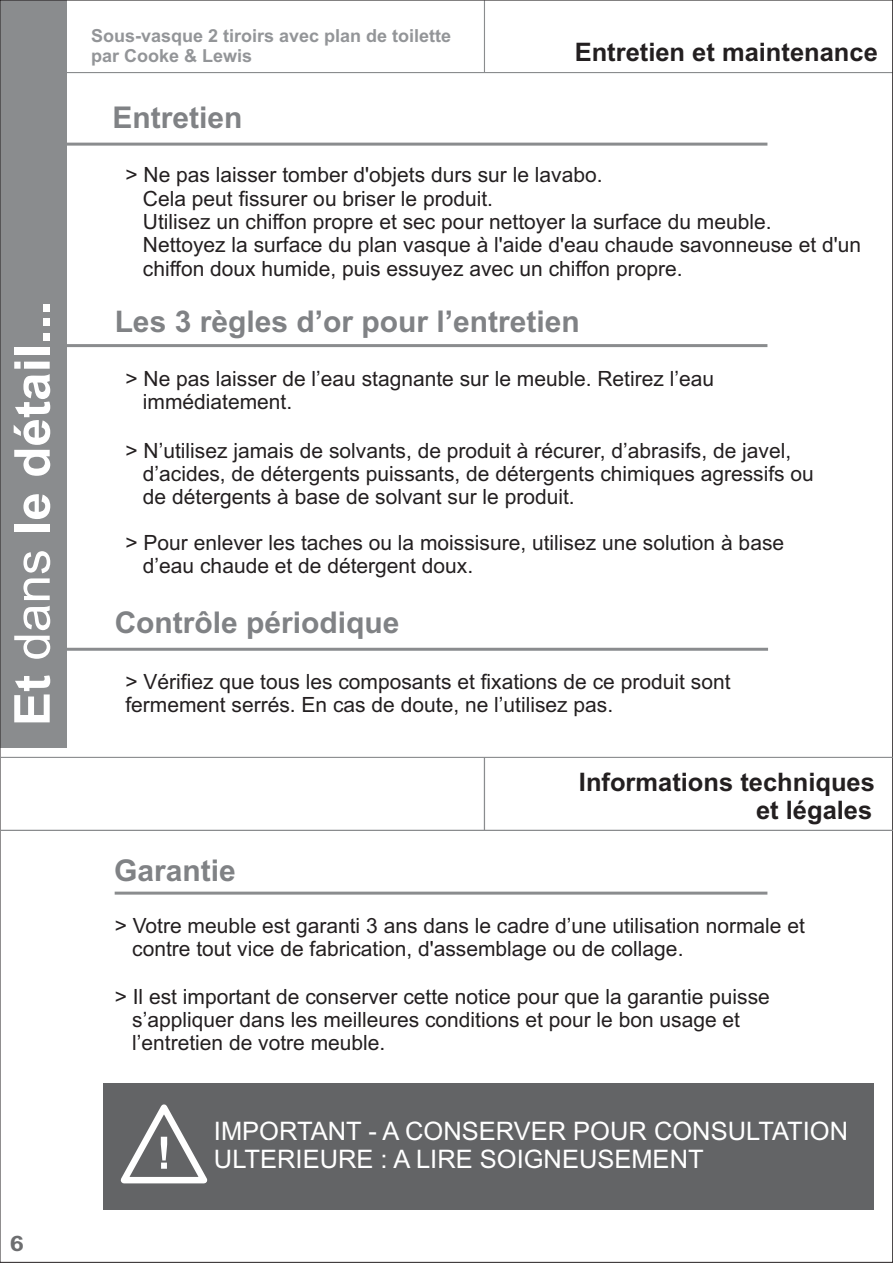
<style>
.page{position:relative;width:893px;height:1263px;background:#fff}
.page>*{position:absolute;margin:0;border:0;box-sizing:border-box;transform-origin:0 0}
.t1{font:700 49.5px "Arial";color:#fff;scale:1.04 1}
.t2{font:700 30px "Arial";color:#808285}
.t3{font:25.5px/28.5px "Arial";color:#fff}
.t4{font:700 25.5px/28.5px "Arial";color:#231f20;text-align:right}
.t5{font:700 21.3px "Arial";color:#6d6e70;scale:1.19 1}
.t6{font:21px/23.4px "Arial";color:#231f20}
.t7{font:700 18px/20.1px "Arial";color:#939598}
.s1{font-weight:400}
</style>
<div class="page">
<hr style="left:1px;top:72px;width:892px;height:1px;background:#8a8c8e">
<hr style="left:484px;top:0;width:1px;height:73px;background:#8a8c8e">
<div style="left:0;top:0;width:66px;height:748px;background:#8a8c8e"></div>
<hr style="left:66px;top:143px;width:701px;height:3px;background:#8a8c8e">
<hr style="left:66px;top:344px;width:701px;height:3px;background:#8a8c8e">
<hr style="left:67px;top:648px;width:701px;height:3px;background:#8a8c8e">
<hr style="left:1px;top:830px;width:892px;height:1px;background:#8a8c8e">
<hr style="left:1px;top:757px;width:892px;height:1px;background:#8a8c8e">
<hr style="left:484px;top:757px;width:1px;height:74px;background:#8a8c8e">
<div style="left:103px;top:1083px;width:771px;height:127px;background:#636466"></div>
<svg style="left:120px;top:1104px;width:88px;height:80px"></svg>
<hr style="left:115px;top:892px;width:652px;height:3px;background:#8a8c8e">
<h1 class="t1" style="left:14px;top:726px;width:410px;rotate:-90deg">Et <span class="s1">dans</span> le détail...</h1>
<p class="t5" style="left:10px;top:1236px;width:13px">6</p>
<p class="t7" style="left:91px;top:27px;width:361px">Sous-vasque 2 tiroirs avec plan de toilette par Cooke &amp; Lewis</p>
<p class="t4" style="left:575px;top:40px;width:305px">Entretien et maintenance</p>
<h2 class="t2" style="left:112px;top:106px;width:131px">Entretien</h2>
<p class="t6" style="left:143px;top:165px;width:719px;text-indent:-18px">&gt; Ne pas laisser tomber d'objets durs sur le lavabo.<br>Cela peut fissurer ou briser le produit.<br>Utilisez un chiffon propre et sec pour nettoyer la surface du meuble.<br>Nettoyez la surface du plan vasque à l'aide d'eau chaude savonneuse et d'un chiffon doux humide, puis essuyez avec un chiffon propre.</p>
<h2 class="t2" style="left:115px;top:310px;width:466px">Les 3 règles d’or pour l’entretien</h2>
<p class="t6" style="left:143px;top:369px;width:573px;text-indent:-18px">&gt; Ne pas laisser de l’eau stagnante sur le meuble. Retirez l’eau immédiatement.</p>
<p class="t6" style="left:143px;top:441px;width:672px;text-indent:-18px">&gt; N’utilisez jamais de solvants, de produit à récurer, d’abrasifs, de javel, d’acides, de détergents puissants, de détergents chimiques agressifs ou de détergents à base de solvant sur le produit.</p>
<p class="t6" style="left:143px;top:533px;width:643px;text-indent:-18px">&gt; Pour enlever les taches ou la moissisure, utilisez une solution à base d’eau chaude et de détergent doux.</p>
<h2 class="t2" style="left:115px;top:611px;width:286px">Contrôle périodique</h2>
<p class="t6" style="left:125px;top:672px;width:606px">&gt; Vérifiez que tous les composants et fixations de ce produit sont fermement serrés. En cas de doute, ne l’utilisez pas.</p>
<p class="t4" style="left:579px;top:770px;width:298px">Informations techniques et légales</p>
<h2 class="t2" style="left:114px;top:859px;width:123px">Garantie</h2>
<p class="t6" style="left:132px;top:916px;width:674px;text-indent:-18px">&gt; Votre meuble est garanti 3 ans dans le cadre d’une utilisation normale et contre tout vice de fabrication, d'assemblage ou de collage.</p>
<p class="t6" style="left:132px;top:987px;width:639px;text-indent:-18px">&gt; Il est important de conserver cette notice pour que la garantie puisse s’appliquer dans les meilleures conditions et pour le bon usage et l’entretien de votre meuble.</p>
<p class="t3" style="left:214px;top:1119px;width:636px">IMPORTANT - A CONSERVER POUR CONSULTATION<br>ULTERIEURE : A LIRE SOIGNEUSEMENT</p>
</div>
